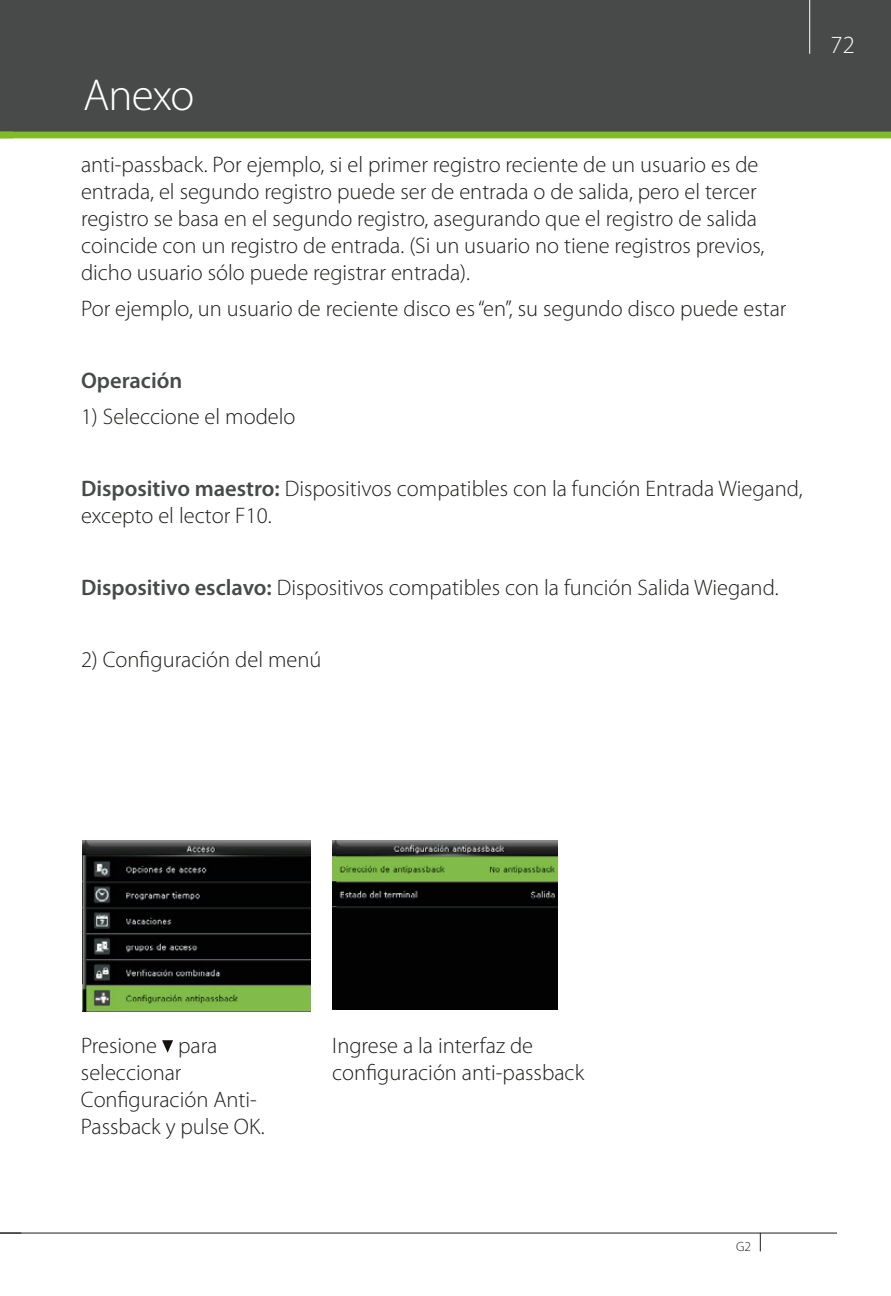
<style>
.page{position:relative;width:891px;height:1296px;background:#fff}
.page>*{position:absolute;margin:0;border:0;box-sizing:border-box;transform-origin:0 0}
.t1{font:300 45px "Myriad Pro";letter-spacing:-.02em;color:#fff}
.t2{font:300 24.75px "Myriad Pro";color:#fff}
.t3{font:300 22.5px/27px "Myriad Pro";color:#1d1d1b}
.t4{font:600 22.5px "Myriad Pro";color:#484a4a}
.t5{font:300 13.5px "Myriad Pro";color:#1d1d1b}
.s1{font-weight:600;color:#484a4a}
</style>
<div class="page">
<div style="left:0;top:0;width:891px;height:135px;background:#484a4a"></div>
<hr style="left:0;top:1233px;width:837px;height:1px;background:#1d1d1b">
<hr style="left:809px;top:0;width:1px;height:54px;background:#fff">
<svg style="left:760px;top:1233px;width:1px;height:18px"></svg>
<div style="left:0;top:132px;width:891px;height:6px;background:#81bb27"></div>
<img style="left:82px;top:841px;width:229px;height:171px">
<img style="left:332px;top:841px;width:225px;height:168px">
<svg style="left:162px;top:1040px;width:11px;height:13px"></svg>
<h1 class="t1" style="left:83px;top:71px;width:113px">Anexo</h1>
<p class="t3" style="left:81px;top:151px;width:685px">anti-passback. Por ejemplo, si el primer registro reciente de un usuario es de entrada, el segundo registro puede ser de entrada o de salida, pero el tercer registro se basa en el segundo registro, asegurando que el registro de salida coincide con un registro de entrada. (Si un usuario no tiene registros previos, dicho usuario sólo puede registrar entrada).</p>
<p class="t3" style="left:81px;top:295px;width:707px">Por ejemplo, un usuario de reciente disco es “en”, su segundo disco puede estar</p>
<p class="t4" style="left:81px;top:366px;width:103px">Operación</p>
<p class="t3" style="left:81px;top:403px;width:216px">1) Seleccione el modelo</p>
<p class="t3" style="left:81px;top:475px;width:723px"><span class="s1">Dispositivo maestro:</span> Dispositivos compatibles con la función Entrada Wiegand, excepto el lector F10.</p>
<p class="t3" style="left:81px;top:574px;width:699px"><span class="s1">Dispositivo esclavo:</span> Dispositivos compatibles con la función Salida Wiegand.</p>
<p class="t3" style="left:81px;top:646px;width:242px">2) Configuración del menú</p>
<p class="t2" style="left:831px;top:31px;width:26px">72</p>
<p class="t3" style="left:81px;top:1032px;width:185px">Presione para seleccionar<br>Configuración Anti-<br>Passback y pulse OK.</p>
<p class="t3" style="left:332px;top:1032px;width:253px">Ingrese a la interfaz de configuración anti-passback</p>
<p class="t5" style="left:736px;top:1240px;width:17px">G2</p>
</div>
